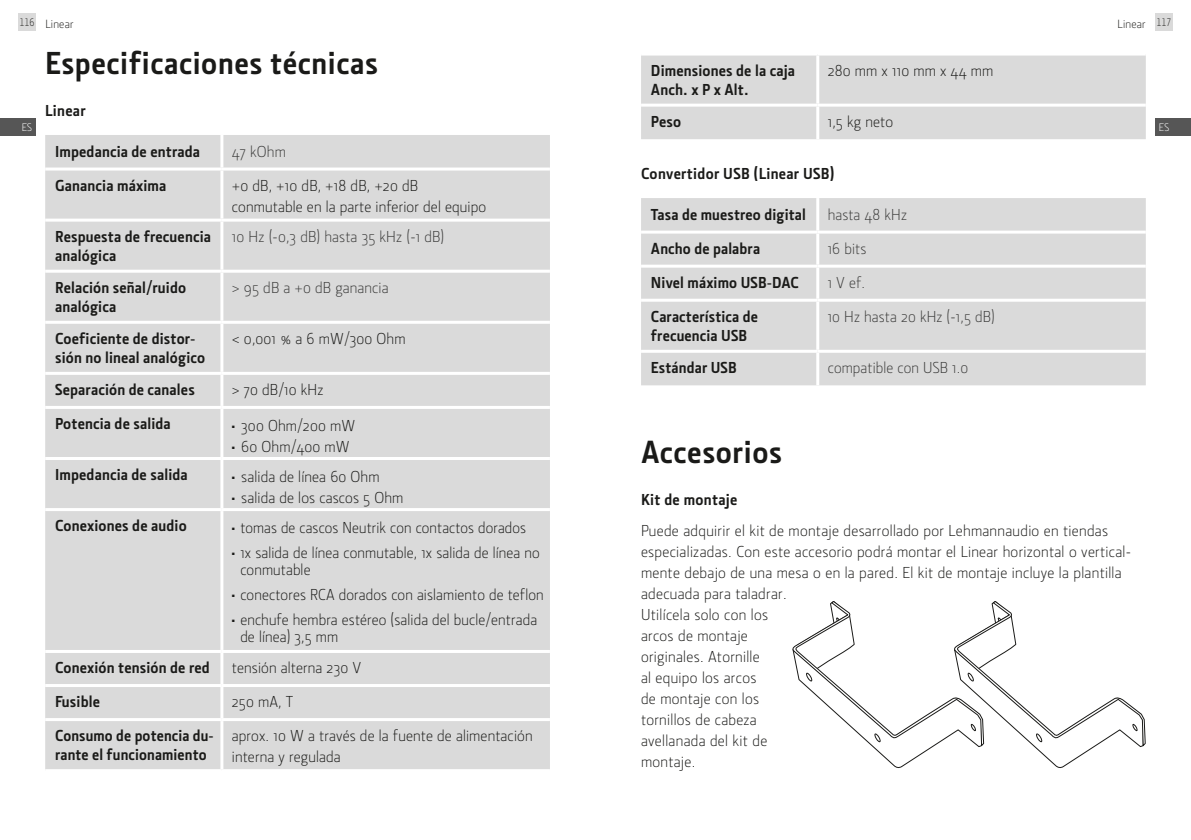
<style>
.page{position:relative;width:1191px;height:840px;background:#fff}
.page>*{position:absolute;margin:0;border:0;box-sizing:border-box;transform-origin:0 0}
.t1{font:700 32px "Section";letter-spacing:.02em;color:#1a1a18}
.t2{font:300 16px/21px "Section";letter-spacing:.01em;color:#1a1a18}
.t3{font:700 16px/19.2px "Section";letter-spacing:.01em;color:#1a1a18}
.t4{font:300 16px "Section";letter-spacing:.01em;color:#3b3b3a}
.t5{font:300 12px "Section";letter-spacing:.02em;color:#1a1a18}
.t6{font:11px "Section Light Caps";color:#fff}
.t7{font:300 4.8px "Section";color:#1a1a18}
.s1{font-family:"Section Light Caps";font-weight:400;font-size:11px}
</style>
<div class="page">
<div style="left:45px;top:135px;width:505px;height:633px;background:#dadada"></div>
<hr style="left:220px;top:135px;width:3px;height:32px;background:#fff">
<hr style="left:45px;top:167px;width:177px;height:3px;background:#fff">
<hr style="left:222px;top:167px;width:328px;height:3px;background:#fff">
<hr style="left:220px;top:170px;width:3px;height:48px;background:#fff">
<hr style="left:45px;top:218px;width:177px;height:3px;background:#fff">
<hr style="left:222px;top:218px;width:328px;height:3px;background:#fff">
<hr style="left:220px;top:221px;width:3px;height:48px;background:#fff">
<hr style="left:45px;top:269px;width:177px;height:3px;background:#fff">
<hr style="left:222px;top:269px;width:328px;height:3px;background:#fff">
<hr style="left:220px;top:272px;width:3px;height:48px;background:#fff">
<hr style="left:45px;top:320px;width:177px;height:3px;background:#fff">
<hr style="left:222px;top:320px;width:328px;height:3px;background:#fff">
<hr style="left:220px;top:323px;width:3px;height:48px;background:#fff">
<hr style="left:45px;top:371px;width:177px;height:3px;background:#fff">
<hr style="left:222px;top:371px;width:328px;height:3px;background:#fff">
<hr style="left:220px;top:374px;width:3px;height:31px;background:#fff">
<hr style="left:45px;top:405px;width:177px;height:3px;background:#fff">
<hr style="left:222px;top:405px;width:328px;height:3px;background:#fff">
<hr style="left:220px;top:408px;width:3px;height:48px;background:#fff">
<hr style="left:45px;top:456px;width:177px;height:3px;background:#fff">
<hr style="left:222px;top:456px;width:328px;height:3px;background:#fff">
<hr style="left:220px;top:459px;width:3px;height:49px;background:#fff">
<hr style="left:45px;top:508px;width:177px;height:3px;background:#fff">
<hr style="left:222px;top:508px;width:328px;height:3px;background:#fff">
<hr style="left:220px;top:511px;width:3px;height:138px;background:#fff">
<hr style="left:45px;top:649px;width:177px;height:3px;background:#fff">
<hr style="left:222px;top:649px;width:328px;height:3px;background:#fff">
<hr style="left:220px;top:652px;width:3px;height:31px;background:#fff">
<hr style="left:45px;top:683px;width:177px;height:3px;background:#fff">
<hr style="left:222px;top:683px;width:328px;height:3px;background:#fff">
<hr style="left:220px;top:686px;width:3px;height:31px;background:#fff">
<hr style="left:45px;top:717px;width:177px;height:3px;background:#fff">
<hr style="left:222px;top:717px;width:328px;height:3px;background:#fff">
<hr style="left:220px;top:720px;width:3px;height:48px;background:#fff">
<div style="left:641px;top:55px;width:504px;height:84px;background:#dadada"></div>
<hr style="left:816px;top:55px;width:3px;height:49px;background:#fff">
<hr style="left:816px;top:107px;width:3px;height:32px;background:#fff">
<hr style="left:641px;top:104px;width:176px;height:3px;background:#fff">
<hr style="left:817px;top:104px;width:328px;height:3px;background:#fff">
<div style="left:641px;top:198px;width:504px;height:187px;background:#dadada"></div>
<hr style="left:816px;top:198px;width:3px;height:32px;background:#fff">
<hr style="left:641px;top:230px;width:176px;height:3px;background:#fff">
<hr style="left:817px;top:230px;width:328px;height:3px;background:#fff">
<hr style="left:816px;top:233px;width:3px;height:31px;background:#fff">
<hr style="left:641px;top:264px;width:176px;height:3px;background:#fff">
<hr style="left:817px;top:264px;width:328px;height:3px;background:#fff">
<hr style="left:816px;top:267px;width:3px;height:31px;background:#fff">
<hr style="left:641px;top:298px;width:176px;height:3px;background:#fff">
<hr style="left:817px;top:298px;width:328px;height:3px;background:#fff">
<hr style="left:816px;top:301px;width:3px;height:48px;background:#fff">
<hr style="left:641px;top:349px;width:176px;height:3px;background:#fff">
<hr style="left:817px;top:349px;width:328px;height:3px;background:#fff">
<hr style="left:816px;top:352px;width:3px;height:33px;background:#fff">
<svg style="left:792px;top:601px;width:354px;height:167px"></svg>
<div style="left:18px;top:14px;width:17px;height:17px;background:#dadada"></div>
<div style="left:0;top:118px;width:35px;height:17px;background:#565656"></div>
<div style="left:1155px;top:14px;width:17px;height:17px;background:#dadada"></div>
<div style="left:1155px;top:118px;width:36px;height:17px;background:#565656"></div>
<p class="t5" style="left:19px;top:17px;width:56px"><span class="s1">116</span> Linear</p>
<p class="t6" style="left:22px;top:121px;width:12px">ES</p>
<h1 class="t1" style="left:45px;top:44px;width:334px">Especificaciones técnicas</h1>
<p class="t3" style="left:45px;top:100px;width:42px">Linear</p>
<p class="t3" style="left:55px;top:141px;width:146px">Impedancia de entrada</p>
<p class="t4" style="left:232px;top:142px;width:56px">47 kOhm</p>
<p class="t3" style="left:55px;top:175px;width:113px">Ganancia máxima</p>
<p class="t2" style="left:232px;top:175px;width:256px">+0 dB, +10 dB, +18 dB, +20 dB conmutable en la parte inferior del equipo</p>
<p class="t3" style="left:55px;top:226px;width:157px">Respuesta de frecuencia analógica</p>
<p class="t4" style="left:232px;top:227px;width:214px">10 Hz (-0,3 dB) hasta 35 kHz (-1 dB)</p>
<p class="t3" style="left:55px;top:278px;width:132px">Relación señal/ruido analógica</p>
<p class="t4" style="left:232px;top:278px;width:158px">&gt; 95 dB a +0 dB ganancia</p>
<p class="t3" style="left:55px;top:329px;width:152px">Coeficiente de distor&shy;sión no lineal analógico</p>
<p class="t2" style="left:232px;top:328px;width:175px">&lt; 0,001 % a 6 mW/300 Ohm</p>
<p class="t3" style="left:55px;top:380px;width:141px">Separación de canales</p>
<p class="t2" style="left:232px;top:379px;width:93px">&gt; 70 dB/10 kHz</p>
<p class="t3" style="left:55px;top:414px;width:117px">Potencia de salida</p>
<p class="t7" style="left:232px;top:423px;width:5px">≠</p>
<p class="t2" style="left:241px;top:415px;width:115px">300 Ohm/200 mW</p>
<p class="t7" style="left:232px;top:444px;width:5px">≠</p>
<p class="t2" style="left:241px;top:436px;width:110px">60 Ohm/400 mW</p>
<p class="t3" style="left:55px;top:465px;width:134px">Impedancia de salida</p>
<p class="t7" style="left:232px;top:474px;width:5px">≠</p>
<p class="t2" style="left:241px;top:466px;width:140px">salida de línea 60 Ohm</p>
<p class="t7" style="left:232px;top:495px;width:5px">≠</p>
<p class="t2" style="left:241px;top:487px;width:164px">salida de los cascos 5 Ohm</p>
<p class="t3" style="left:55px;top:516px;width:133px">Conexiones de audio</p>
<p class="t7" style="left:232px;top:525px;width:5px">≠</p>
<p class="t2" style="left:240px;top:517px;width:287px">tomas de cascos Neutrik con contactos dorados</p>
<p class="t7" style="left:232px;top:550px;width:5px">≠</p>
<p class="t2" style="left:240px;top:544px;width:301px;line-height:17px">1x salida de línea conmutable, 1x salida de línea no conmutable</p>
<p class="t7" style="left:232px;top:592px;width:5px">≠</p>
<p class="t2" style="left:240px;top:583px;width:305px">conectores RCA dorados con aislamiento de teflon</p>
<p class="t7" style="left:232px;top:617px;width:5px">≠</p>
<p class="t2" style="left:240px;top:610px;width:298px;line-height:17px">enchufe hembra estéreo (salida del bucle/entrada de línea) 3,5 mm</p>
<p class="t3" style="left:55px;top:657px;width:156px">Conexión tensión de red</p>
<p class="t2" style="left:232px;top:657px;width:131px">tensión alterna 230 V</p>
<p class="t3" style="left:55px;top:691px;width:46px">Fusible</p>
<p class="t2" style="left:232px;top:691px;width:63px">250 mA, T</p>
<p class="t3" style="left:55px;top:725px;width:160px">Consumo de potencia du&shy;rante el funcionamiento</p>
<p class="t2" style="left:232px;top:725px;width:302px">aprox. 10 W a través de la fuente de alimentación interna y regulada</p>
<p class="t3" style="left:651px;top:61px;width:146px">Dimensiones de la caja<br>Anch. x P x Alt.</p>
<p class="t2" style="left:827px;top:60px;width:167px">280 mm x 110 mm x 44 mm</p>
<p class="t3" style="left:651px;top:112px;width:32px">Peso</p>
<p class="t2" style="left:827px;top:111px;width:67px">1,5 kg neto</p>
<p class="t3" style="left:641px;top:163px;width:195px">Convertidor USB (Linear USB)</p>
<p class="t3" style="left:651px;top:204px;width:156px">Tasa de muestreo digital</p>
<p class="t4" style="left:827px;top:205px;width:81px">hasta 48 kHz</p>
<p class="t3" style="left:651px;top:238px;width:111px">Ancho de palabra</p>
<p class="t4" style="left:827px;top:239px;width:40px">16 bits</p>
<p class="t3" style="left:651px;top:273px;width:149px">Nivel máximo USB-DAC</p>
<p class="t4" style="left:827px;top:273px;width:39px">1 V ef.</p>
<p class="t3" style="left:651px;top:307px;width:108px">Característica de frecuencia USB</p>
<p class="t4" style="left:827px;top:307px;width:169px">10 Hz hasta 20 kHz (-1,5 dB)</p>
<p class="t3" style="left:651px;top:358px;width:87px">Estándar USB</p>
<p class="t4" style="left:827px;top:358px;width:142px">compatible con USB 1.0</p>
<p class="t5" style="left:1117px;top:17px;width:56px">Linear <span class="s1">117</span></p>
<p class="t6" style="left:1158px;top:120px;width:12px">ES</p>
<h1 class="t1" style="left:641px;top:432px;width:142px">Accesorios</h1>
<p class="t3" style="left:641px;top:489px;width:98px">Kit de montaje</p>
<p class="t2" style="left:641px;top:520px;width:491px">Puede adquirir el kit de montaje desarrollado por Lehmannaudio en tiendas especializadas. Con este accesorio podrá montar el Linear horizontal o vertical&shy;mente debajo de una mesa o en la pared. El kit de montaje incluye la plantilla adecuada para taladrar.<br>Utilícela solo con los<br>arcos de montaje<br>originales. Atornille<br>al equipo los arcos<br>de montaje con los<br>tornillos de cabeza<br>avellanada del kit de<br>montaje.</p>
</div>
